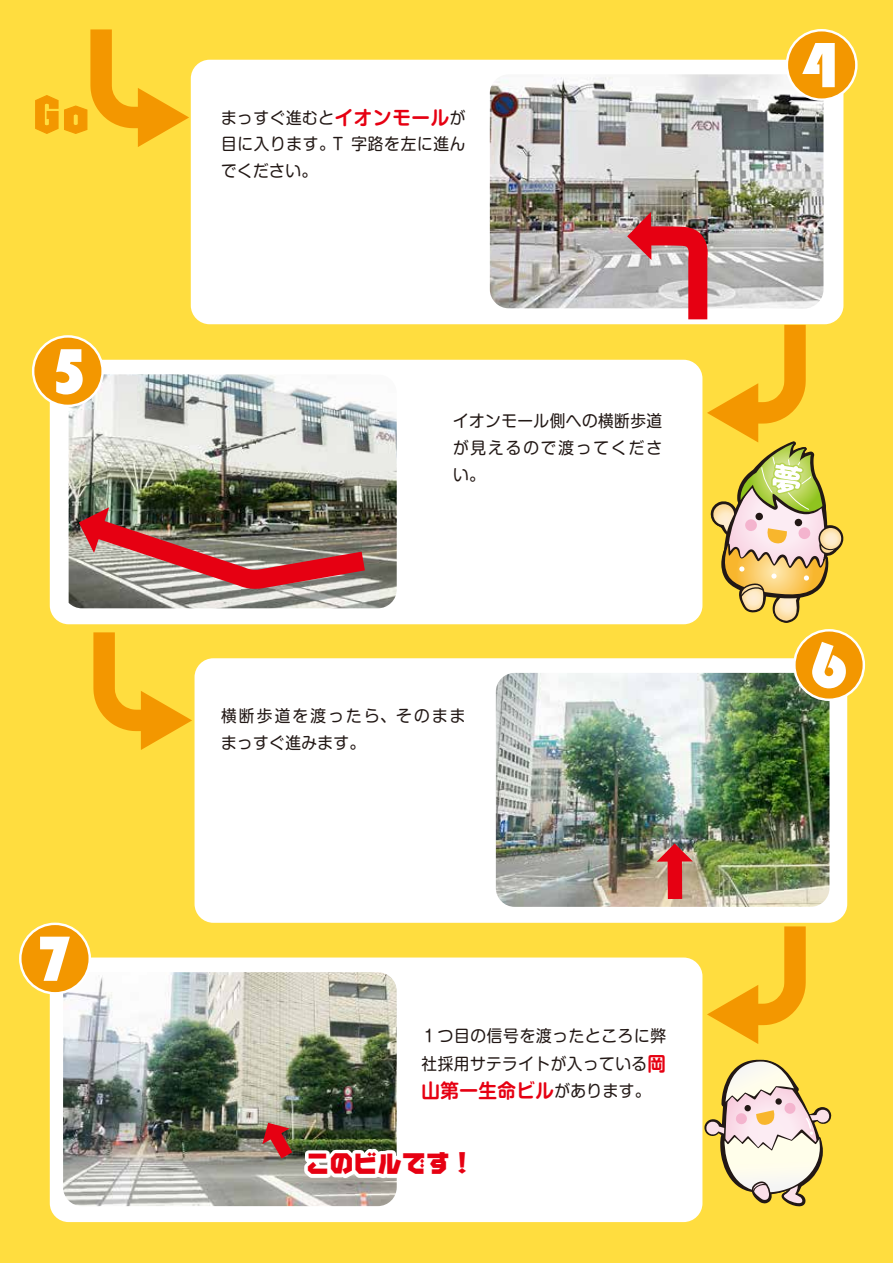
<style>
.page{position:relative;width:893px;height:1263px;background:#ffdd3f}
.page>*{position:absolute;margin:0;border:0;box-sizing:border-box;transform-origin:0 0}
.t1{font:66.3px "Bauhaus 93";color:#fff}
.t2{font:42px "NIS Z10 83 pv RKSJ H";color:#f39700;scale:1.25 1}
.t3{font:24px "NIS Z10 83 pv RKSJ H";letter-spacing:.025em;color:#e60012}
.t4{font:700 19.5px "Shin M Go Pro De";letter-spacing:.025em;color:#e60012;scale:.95 1}
.t5{font:16.5px/27px "Shin M Go Pro";letter-spacing:.045em;color:#221815;scale:.95 1}
.t6{font:16.5px/27px "Shin M Go Pro";letter-spacing:.14em;color:#221815;scale:.95 1}
.s1{font-family:"Shin M Go Pro De";font-weight:700;font-size:19.5px;color:#e60012}
.s2{font-family:"Shin M Go Pro";font-weight:400;font-size:16.5px;color:#221815}
</style>
<div class="page">
<div style="left:50px;top:957px;width:652px;height:265px;background:#fff;border-radius:19px"></div>
<div style="left:191px;top:60px;width:652px;height:264px;background:#fff;border-radius:19px"></div>
<div style="left:50px;top:360px;width:652px;height:264px;background:#fff;border-radius:19px"></div>
<div style="left:195px;top:658px;width:652px;height:265px;background:#fff;border-radius:19px"></div>
<svg style="left:93px;top:632px;width:99px;height:118px"></svg>
<svg style="left:707px;top:926px;width:99px;height:118px"></svg>
<img style="left:490px;top:74px;width:333px;height:234px">
<img style="left:69px;top:374px;width:328px;height:234px">
<img style="left:496px;top:673px;width:333px;height:234px">
<img style="left:63px;top:972px;width:334px;height:234px">
<div style="left:787px;top:30px;width:69px;height:70px;background:#f39700;border-radius:50%"></div>
<div style="left:786px;top:29px;width:72px;height:72px;border:2px solid #fff;border-radius:50%"></div>
<div style="left:33px;top:336px;width:70px;height:70px;background:#f39700;border-radius:50%"></div>
<div style="left:32px;top:335px;width:72px;height:72px;border:2px solid #fff;border-radius:50%"></div>
<div style="left:794px;top:630px;width:70px;height:70px;background:#f39700;border-radius:50%"></div>
<div style="left:793px;top:629px;width:72px;height:72px;border:2px solid #fff;border-radius:50%"></div>
<div style="left:20px;top:924px;width:70px;height:69px;background:#f39700;border-radius:50%"></div>
<div style="left:19px;top:922px;width:72px;height:72px;border:2px solid #fff;border-radius:50%"></div>
<svg style="left:707px;top:325px;width:137px;height:298px"></svg>
<svg style="left:704px;top:1059px;width:127px;height:148px"></svg>
<svg style="left:35px;top:29px;width:154px;height:118px"></svg>
<svg style="left:627px;top:212px;width:81px;height:107px"></svg>
<svg style="left:657px;top:843px;width:36px;height:56px"></svg>
<img style="left:79px;top:507px;width:286px;height:82px">
<img style="left:262px;top:1123px;width:135px;height:61px">
<h2 class="t2" style="left:34px;top:88px;width:46px">Go</h2>
<h1 class="t1" style="left:51px;top:334px;width:39px">5</h1>
<h1 class="t1" style="left:36px;top:921px;width:39px">7</h1>
<p class="t5" style="left:221px;top:103px;width:259px;line-height:25.5px">まっすぐ進むと<span class="s1">イオンモール</span>が目に入ります。T 字路を左に進ん</p>
<p class="t5" style="left:221px;top:155px;width:103px">でください。</p>
<p class="t5" style="left:453px;top:405px;width:222px;text-align:justify">イオンモール側への横断歩道が見えるので渡ってください。</p>
<p class="t6" style="left:221px;top:700px;width:259px">横断歩道を渡ったら、そのまままっすぐ進みます。</p>
<p class="t5" style="left:422px;top:1019px;width:259px;line-height:28.5px">１つ目の信号を渡ったところに弊社採用サテライトが入っている<span class="s1">岡</span></p>
<p class="t4" style="left:422px;top:1075px;width:242px">山第一生命ビル<span class="s2">があります。</span></p>
<h3 class="t3" style="left:306px;top:1148px;width:170px">このビルです！</h3>
<h1 class="t1" style="left:800px;top:28px;width:39px">4</h1>
<h1 class="t1" style="left:810px;top:628px;width:39px">6</h1>
</div>
